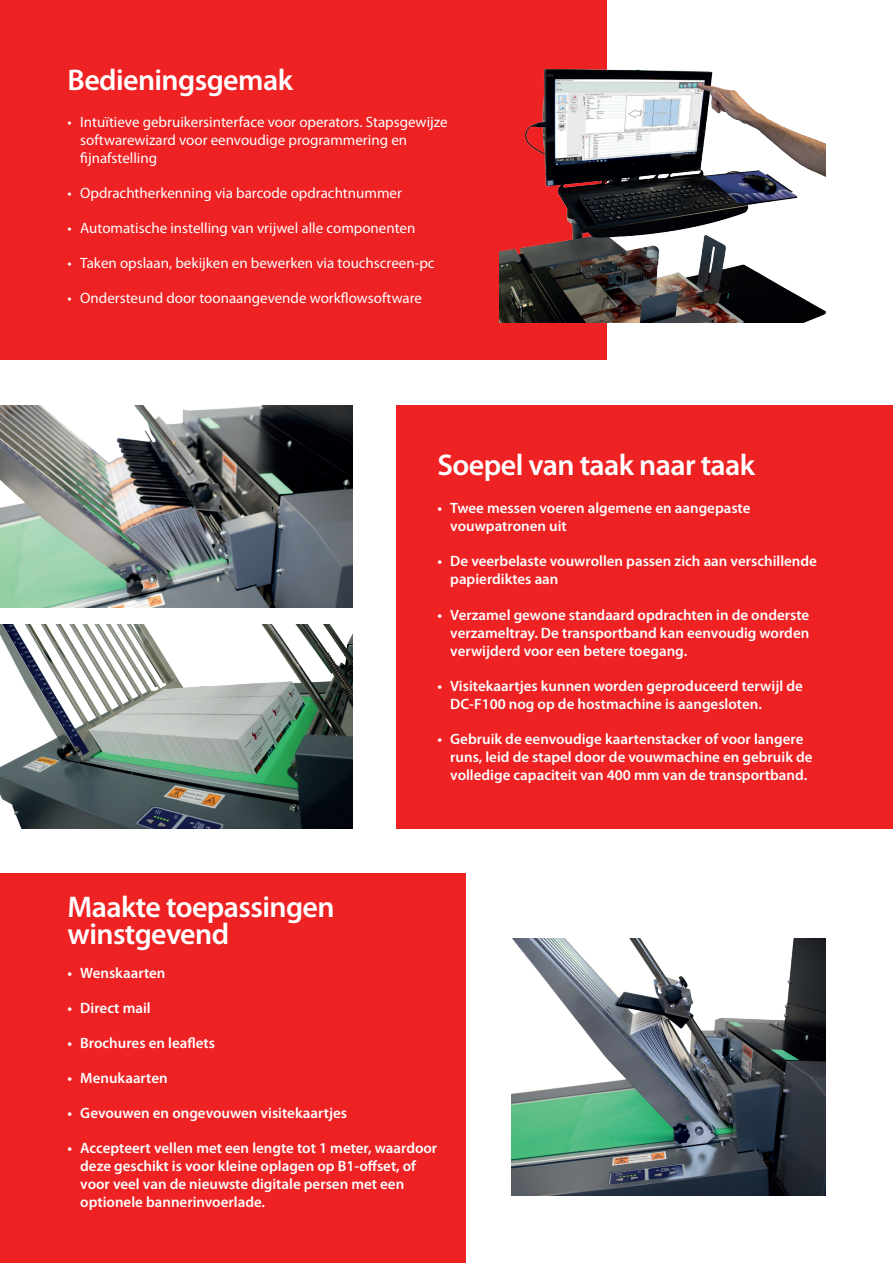
<style>
.page{position:relative;width:893px;height:1263px;background:#fff}
.page>*{position:absolute;margin:0;border:0;box-sizing:border-box;transform-origin:0 0}
.t1{font:600 30px/27px "Myriad Pro";letter-spacing:-.02em;color:#fff}
.t2{font:600 15px/18px "Myriad Pro";color:#fff}
.t3{font:15px/18px "Myriad Pro";color:#fff}
</style>
<div class="page">
<div style="left:0;top:874px;width:466px;height:389px;background:#ee2123"></div>
<div style="left:0;top:0;width:606px;height:359px;background:#ee2123"></div>
<div style="left:396px;top:405px;width:497px;height:423px;background:#ee2123"></div>
<img style="left:500px;top:68px;width:325px;height:254px">
<img style="left:0;top:405px;width:353px;height:202px">
<img style="left:511px;top:938px;width:314px;height:257px">
<img style="left:0;top:624px;width:353px;height:204px">
<h1 class="t1" style="left:68px;top:66px;width:227px">Bedieningsgemak</h1>
<p class="t3" style="left:80px;top:113px;width:369px;text-indent:-13px">• Intuïtieve gebruikersinterface voor operators. Stapsgewijze softwarewizard voor eenvoudige programmering en fijnafstelling</p>
<p class="t3" style="left:68px;top:184px;width:336px">• Opdrachtherkenning via barcode opdrachtnummer</p>
<p class="t3" style="left:68px;top:219px;width:349px">• Automatische instelling van vrijwel alle componenten</p>
<p class="t3" style="left:68px;top:254px;width:369px">• Taken opslaan, bekijken en bewerken via touchscreen-pc</p>
<p class="t3" style="left:68px;top:289px;width:356px">• Ondersteund door toonaangevende workflowsoftware</p>
<h1 class="t1" style="left:437px;top:450px;width:319px">Soepel van taak naar taak</h1>
<h1 class="t1" style="left:67px;top:893px;width:269px">Maakte toepassingen winstgevend</h1>
<p class="t2" style="left:450px;top:499px;width:302px;text-indent:-13px">• Twee messen voeren algemene en aangepaste vouwpatronen uit</p>
<p class="t2" style="left:450px;top:552px;width:368px;text-indent:-13px">• De veerbelaste vouwrollen passen zich aan verschillende papierdiktes aan</p>
<p class="t2" style="left:450px;top:605px;width:361px;text-align:justify;text-indent:-13px">• Verzamel gewone standaard opdrachten in de onderste verzameltray. De transportband kan eenvoudig worden verwijderd voor een betere toegang.</p>
<p class="t2" style="left:450px;top:676px;width:354px;text-indent:-13px">• Visitekaartjes kunnen worden geproduceerd terwijl de<br>DC-F100 nog op de hostmachine is aangesloten.</p>
<p class="t2" style="left:450px;top:729px;width:364px;text-indent:-13px">• Gebruik de eenvoudige kaartenstacker of voor langere runs, leid de stapel door de vouwmachine en gebruik de volledige capaciteit van 400 mm van de transportband.</p>
<p class="t2" style="left:68px;top:963px;width:100px">• Wenskaarten</p>
<p class="t2" style="left:68px;top:998px;width:85px">• Direct mail</p>
<p class="t2" style="left:68px;top:1033px;width:149px">• Brochures en leaflets</p>
<p class="t2" style="left:68px;top:1068px;width:102px">• Menukaarten</p>
<p class="t2" style="left:68px;top:1103px;width:281px">• Gevouwen en ongevouwen visitekaartjes</p>
<p class="t2" style="left:80px;top:1138px;width:359px;text-indent:-13px">• Accepteert vellen met een lengte tot 1 meter, waardoor deze geschikt is voor kleine oplagen op B1-offset, of voor veel van de nieuwste digitale persen met een optionele bannerinvoerlade.</p>
</div>
